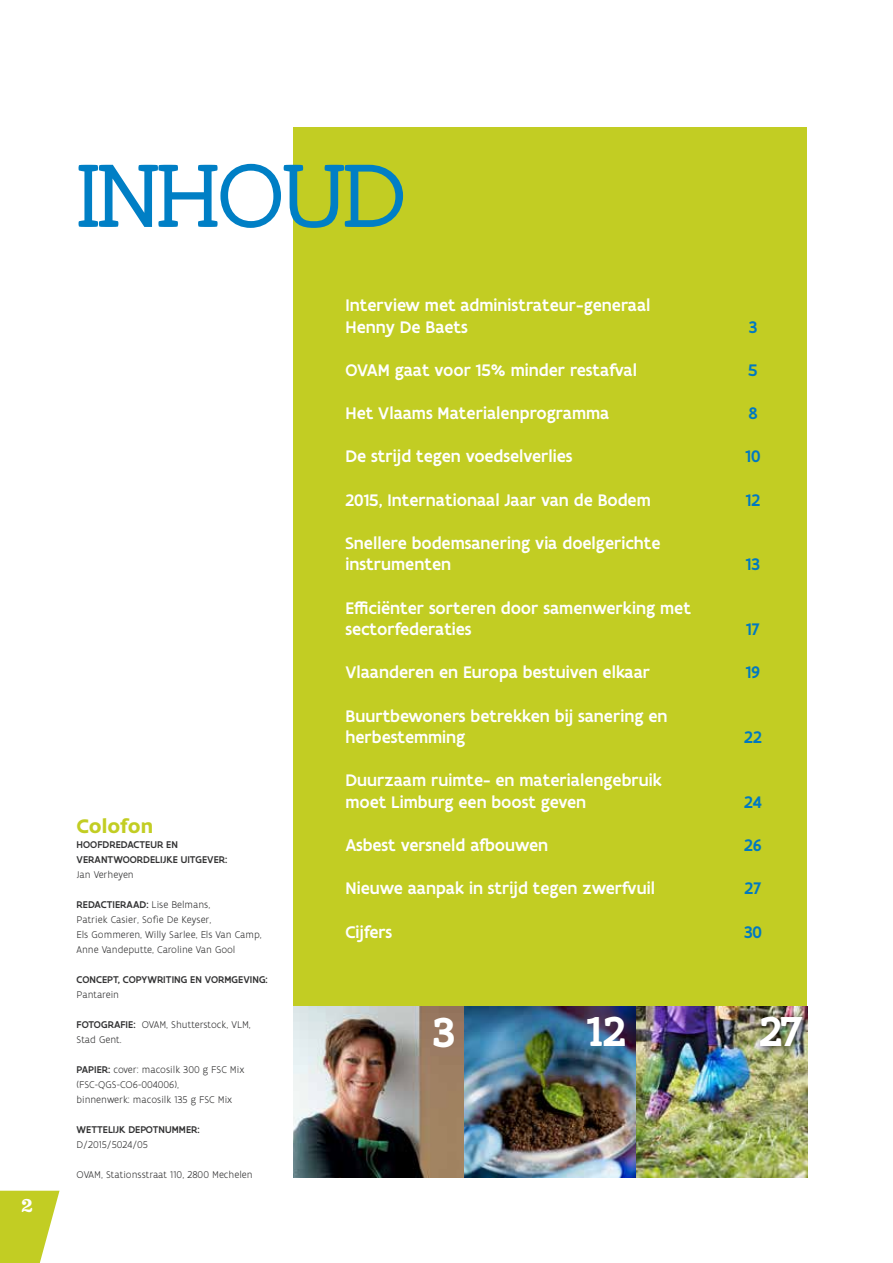
<style>
.page{position:relative;width:893px;height:1263px;background:#fff}
.page>*{position:absolute;margin:0;border:0;box-sizing:border-box;transform-origin:0 0}
.t1{font:96.6px "Flanders Art Serif";letter-spacing:-.03em;color:#007fc5;scale:1.05 1}
.t2{font:500 45px "Flanders Art Serif";color:#fff;scale:1.05 1}
.t3{font:700 21px "Flanders Art Sans";color:#c2cd23}
.t4{font:500 18px/21.6px "Flanders Art Sans";color:#fff}
.t5{font:500 18px "Flanders Art Sans";color:#0079c1}
.t6{font:700 18px "Farao";color:#fff}
.t7{font:300 10.5px/15px "Flanders Art Sans";color:#333334}
.t8{font:500 10.5px/15px "Flanders Art Sans";letter-spacing:.005em;color:#333334}
.s1{font-weight:500}
</style>
<div class="page">
<svg style="left:0;top:1191px;width:60px;height:72px"></svg>
<div style="left:293px;top:128px;width:514px;height:1049px;background:#c2cd23"></div>
<img style="left:293px;top:1006px;width:515px;height:172px">
<div style="left:754px;top:1010px;width:58px;height:46px;background:#000;opacity:.75"></div>
<p class="t6" style="left:21px;top:1196px;width:13px">2</p>
<h1 class="t1" style="left:77px;top:139px;width:316px">INHOUD</h1>
<p class="t3" style="left:77px;top:813px;width:78px">Colofon</p>
<p class="t8" style="left:77px;top:837px;width:152px">HOOFDREDACTEUR EN<br>VERANTWOORDELIJKE UITGEVER:</p>
<p class="t7" style="left:77px;top:867px;width:59px">Jan Verheyen</p>
<p class="t7" style="left:77px;top:897px;width:187px"><span class="s1">REDACTIERAAD:</span> Lise Belmans,<br>Patriek Casier, Sofie De Keyser,<br>Els Gommeren, Willy Sarlee, Els Van Camp, Anne Vandeputte, Caroline Van Gool</p>
<p class="t8" style="left:77px;top:972px;width:193px">CONCEPT, COPYWRITING EN VORMGEVING:</p>
<p class="t7" style="left:77px;top:987px;width:44px">Pantarein</p>
<p class="t7" style="left:77px;top:1017px;width:176px"><span class="s1">FOTOGRAFIE:</span> OVAM, Shutterstock, VLM,<br>Stad Gent.</p>
<p class="t7" style="left:77px;top:1062px;width:169px"><span class="s1">PAPIER:</span> cover: macosilk 300 g FSC Mix (FSC-QGS-CO6-004006),<br>binnenwerk: macosilk 135 g FSC Mix</p>
<p class="t8" style="left:77px;top:1122px;width:125px">WETTELIJK DEPOTNUMMER:</p>
<p class="t7" style="left:77px;top:1137px;width:73px">D/2015/5024/05</p>
<p class="t7" style="left:77px;top:1167px;width:178px">OVAM, Stationsstraat 110, 2800 Mechelen</p>
<p class="t4" style="left:345px;top:295px;width:307px">Interview met administrateur-generaal<br>Henny De Baets</p>
<p class="t4" style="left:345px;top:359px;width:293px">OVAM gaat voor 15% minder restafval</p>
<p class="t4" style="left:345px;top:403px;width:265px">Het Vlaams Materialenprogramma</p>
<p class="t4" style="left:345px;top:446px;width:229px">De strijd tegen voedselverlies</p>
<p class="t4" style="left:345px;top:489px;width:307px">2015, Internationaal Jaar van de Bodem</p>
<p class="t4" style="left:345px;top:532px;width:317px">Snellere bodemsanering via doelgerichte instrumenten</p>
<p class="t4" style="left:345px;top:597px;width:347px">Efficiënter sorteren door samenwerking met sectorfederaties</p>
<p class="t4" style="left:345px;top:662px;width:306px">Vlaanderen en Europa bestuiven elkaar</p>
<p class="t4" style="left:345px;top:705px;width:324px">Buurtbewoners betrekken bij sanering en herbestemming</p>
<p class="t4" style="left:345px;top:770px;width:318px">Duurzaam ruimte- en materialengebruik moet Limburg een boost geven</p>
<p class="t4" style="left:345px;top:835px;width:204px">Asbest versneld afbouwen</p>
<p class="t4" style="left:345px;top:878px;width:311px">Nieuwe aanpak in strijd tegen zwerfvuil</p>
<p class="t4" style="left:345px;top:921px;width:48px">Cijfers</p>
<p class="t5" style="left:749px;top:316px;width:10px">3</p>
<p class="t5" style="left:748px;top:359px;width:11px">5</p>
<p class="t5" style="left:748px;top:402px;width:11px">8</p>
<p class="t5" style="left:745px;top:445px;width:16px">10</p>
<p class="t5" style="left:746px;top:488px;width:16px">12</p>
<p class="t5" style="left:746px;top:553px;width:16px">13</p>
<p class="t5" style="left:746px;top:618px;width:15px">17</p>
<p class="t5" style="left:746px;top:661px;width:16px">19</p>
<p class="t5" style="left:744px;top:726px;width:19px">22</p>
<p class="t5" style="left:744px;top:791px;width:19px">24</p>
<p class="t5" style="left:744px;top:834px;width:19px">26</p>
<p class="t5" style="left:745px;top:877px;width:18px">27</p>
<p class="t5" style="left:744px;top:920px;width:19px">30</p>
<h2 class="t2" style="left:433px;top:1003px;width:23px">3</h2>
<h2 class="t2" style="left:587px;top:1002px;width:39px">12</h2>
<h2 class="t2" style="left:759px;top:1002px;width:44px">27</h2>
</div>
